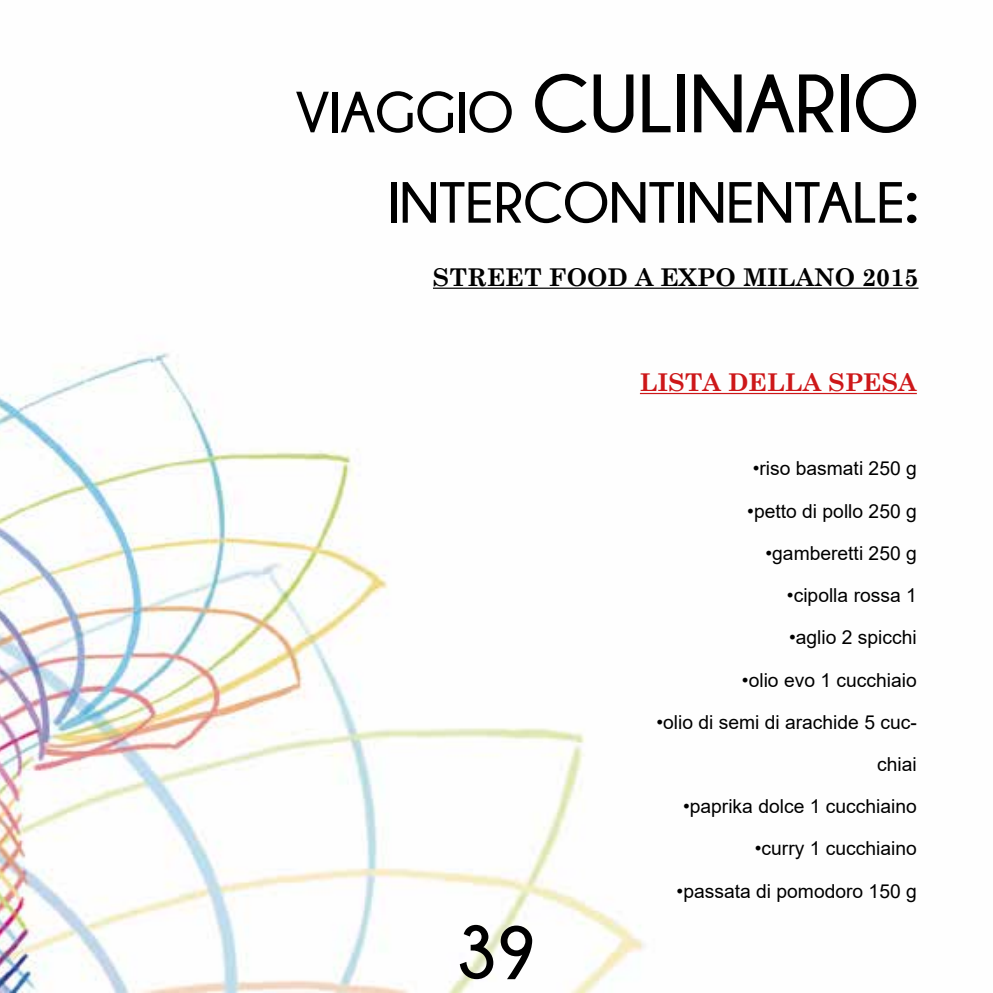
<style>
.page{position:relative;width:993px;height:993px;background:#fff}
.page>*{position:absolute;margin:0;border:0;box-sizing:border-box;transform-origin:0 0}
.t1{font:700 82.25px "Champagne&Limousines";color:#000}
.t2{font:700 75.25px "Champagne&Limousines";color:#000}
.t3{font:700 57.75px "Champagne&Limousines";color:#000}
.t4{font:700 24.5px "Century Schoolbook";color:#000}
.t5{font:700 24.5px "Century Schoolbook";color:#cd1719}
.t6{font:19.25px/42.2px "Arial";color:#000;text-align:right}
.s1{font-size:57.75px}
.s2{font-size:75.25px}
</style>
<div class="page">
<img style="left:0;top:287px;width:919px;height:705px">
<hr style="left:433px;top:287px;width:485px;height:2px;background:#000">
<hr style="left:639px;top:393px;width:277px;height:1px;background:#cd1719">
<h1 class="t1" style="left:296px;top:58px;width:624px"><span class="s1">VIAGGIO</span> CULINARIO</h1>
<h3 class="t3" style="left:387px;top:171px;width:532px">INTERCONTINENTALE<span class="s2">:</span></h3>
<p class="t4" style="left:433px;top:258px;width:487px">STREET FOOD A EXPO MILANO 2015</p>
<p class="t5" style="left:639px;top:363px;width:278px">LISTA DELLA SPESA</p>
<h2 class="t2" style="left:455px;top:910px;width:83px">39</h2>
<p class="t6" style="left:752px;top:447px;width:166px">•riso basmati 250 g</p>
<p class="t6" style="left:747px;top:489px;width:171px">•petto di pollo 250 g</p>
<p class="t6" style="left:765px;top:531px;width:153px">•gamberetti 250 g</p>
<p class="t6" style="left:786px;top:574px;width:131px">•cipolla rossa 1</p>
<p class="t6" style="left:788px;top:616px;width:129px">•aglio 2 spicchi</p>
<p class="t6" style="left:741px;top:658px;width:176px">•olio evo 1 cucchiaio</p>
<p class="t6" style="left:656px;top:700px;width:262px">•olio di semi di arachide 5 cuc&shy;chiai</p>
<p class="t6" style="left:682px;top:785px;width:235px">•paprika dolce 1 cucchiaino</p>
<p class="t6" style="left:754px;top:827px;width:163px">•curry 1 cucchiaino</p>
<p class="t6" style="left:676px;top:869px;width:242px">•passata di pomodoro 150 g</p>
</div>
